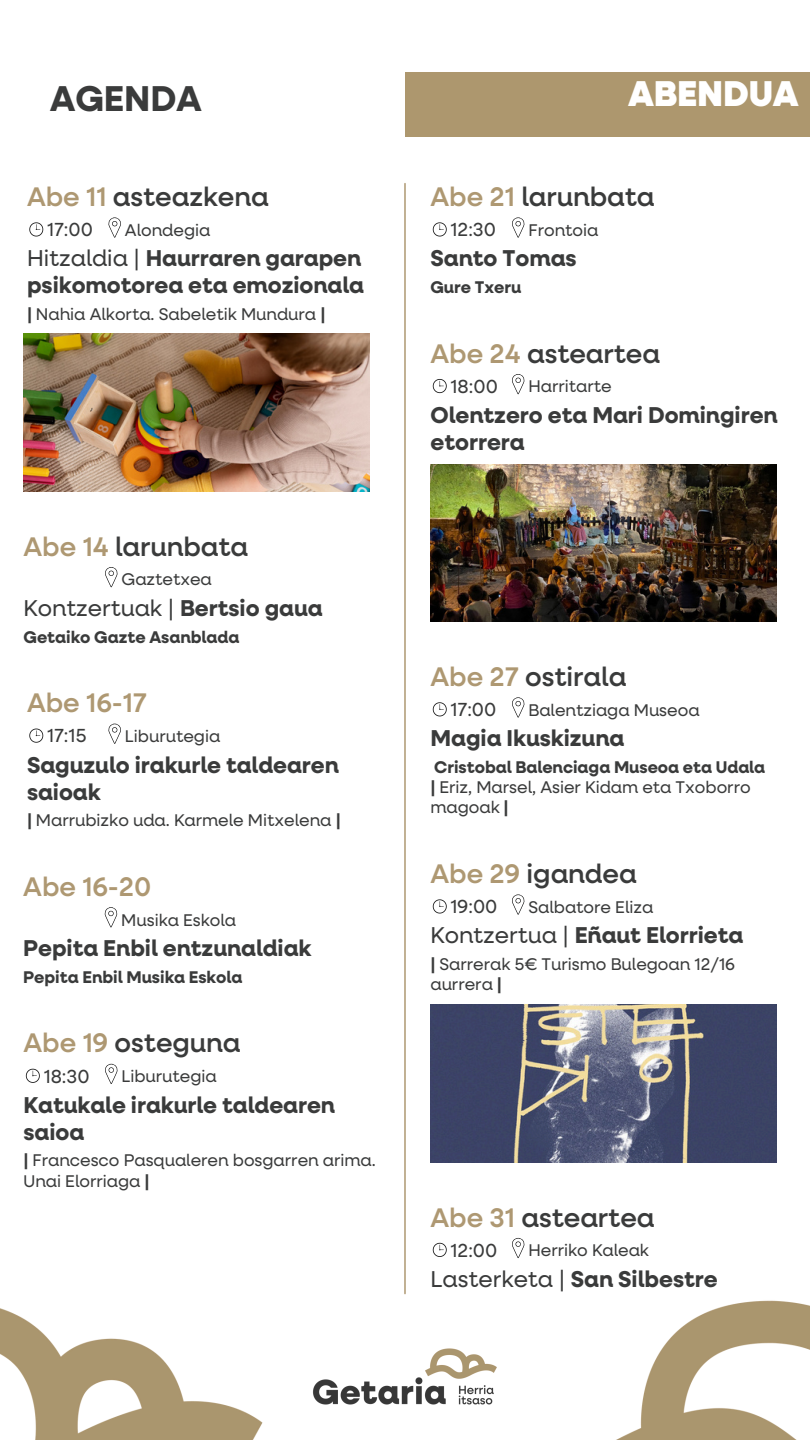
<style>
.page{position:relative;width:810px;height:1440px;background:#fff}
.page>*{position:absolute;margin:0;border:0;box-sizing:border-box;transform-origin:0 0}
.t1{font:900 36px "Neulis Neue";color:#fff}
.t2{font:700 36px "Neulis Neue";color:#3a3b3b}
.t3{font:500 27px "Neulis Neue";color:#3a3b3b}
.t4{font:500 27px "Neulis Neue";color:#ae9872}
.t5{font:700 23px/27px "Neulis Neue";color:#3a3b3b}
.t6{font:23px "Neulis Neue";color:#3a3b3b}
.t7{font:19px "Neulis Neue";color:#3a3b3b}
.t8{font:17px/20.2px "Neulis Neue";color:#3a3b3b}
.t9{font:700 17px "Neulis Neue";color:#3a3b3b}
.s1{color:#ae9872}
.s2{font-weight:400}
.s3{font-weight:700}
</style>
<div class="page">
<img style="left:313px;top:1348px;width:184px;height:57px">
<img style="left:616px;top:1300px;width:194px;height:140px">
<img style="left:0;top:1308px;width:263px;height:132px">
<div style="left:405px;top:72px;width:405px;height:65px;background:#ad976e"></div>
<hr style="left:404px;top:184px;width:2px;height:1110px;background:#ae9872">
<svg style="left:104px;top:907px;width:14px;height:21px"></svg>
<svg style="left:512px;top:217px;width:13px;height:21px"></svg>
<svg style="left:433px;top:222px;width:14px;height:15px"></svg>
<svg style="left:512px;top:374px;width:13px;height:20px"></svg>
<svg style="left:433px;top:379px;width:14px;height:14px"></svg>
<img style="left:431px;top:464px;width:345px;height:158px">
<svg style="left:512px;top:697px;width:13px;height:21px"></svg>
<svg style="left:433px;top:702px;width:14px;height:14px"></svg>
<svg style="left:512px;top:894px;width:13px;height:21px"></svg>
<svg style="left:433px;top:899px;width:14px;height:15px"></svg>
<img style="left:431px;top:1005px;width:345px;height:157px">
<svg style="left:512px;top:1238px;width:13px;height:20px"></svg>
<svg style="left:433px;top:1243px;width:14px;height:14px"></svg>
<svg style="left:108px;top:217px;width:13px;height:21px"></svg>
<svg style="left:29px;top:222px;width:14px;height:15px"></svg>
<img style="left:24px;top:334px;width:345px;height:157px">
<svg style="left:105px;top:567px;width:13px;height:20px"></svg>
<svg style="left:108px;top:723px;width:13px;height:21px"></svg>
<svg style="left:29px;top:729px;width:14px;height:14px"></svg>
<svg style="left:105px;top:1064px;width:13px;height:20px"></svg>
<svg style="left:26px;top:1069px;width:14px;height:14px"></svg>
<h5 class="t2" style="left:50px;top:83px;width:153px">AGENDA</h5>
<p class="t3" style="left:27px;top:185px;width:243px"><span class="s1">Abe 11</span> asteazkena</p>
<p class="t7" style="left:47px;top:221px;width:47px">17:00</p>
<h2 class="t5" style="left:27px;top:246px;width:338px"><span class="s2">Hitzaldia |</span> Haurraren garapen psikomotorea eta emozionala</h2>
<p class="t8" style="left:27px;top:305px;width:300px"><span class="s3">|</span> Nahia Alkorta. Sabeletik Mundura <span class="s3">|</span></p>
<h3 class="t8" style="left:125px;top:221px;width:87px">Alondegia</h3>
<h3 class="t3" style="left:24px;top:535px;width:226px"><span class="s1">Abe 14</span> larunbata</h3>
<p class="t8" style="left:122px;top:571px;width:92px">Gaztetxea</p>
<p class="t6" style="left:24px;top:598px;width:301px">Kontzertuak | <span class="s3">Bertsio gaua</span></p>
<h2 class="t9" style="left:24px;top:629px;width:217px">Getaiko Gazte Asanblada</h2>
<h5 class="t4" style="left:27px;top:691px;width:121px">Abe 16-17</h5>
<p class="t7" style="left:47px;top:728px;width:41px">17:15</p>
<p class="t5" style="left:27px;top:753px;width:313px">Saguzulo irakurle taldearen saioak</p>
<h4 class="t8" style="left:27px;top:811px;width:315px"><span class="s3">|</span> Marrubizko uda. Karmele Mitxelena <span class="s3">|</span></h4>
<p class="t8" style="left:125px;top:727px;width:97px">Liburutegia</p>
<p class="t4" style="left:23px;top:875px;width:130px">Abe 16-20</p>
<h5 class="t8" style="left:121px;top:911px;width:116px">Musika Eskola</h5>
<p class="t5" style="left:23px;top:936px;width:290px">Pepita Enbil entzunaldiak</p>
<h4 class="t9" style="left:23px;top:969px;width:221px">Pepita Enbil Musika Eskola</h4>
<p class="t3" style="left:24px;top:1031px;width:218px"><span class="s1">Abe 19</span> osteguna</p>
<h2 class="t7" style="left:44px;top:1068px;width:47px">18:30</h2>
<p class="t5" style="left:24px;top:1093px;width:313px">Katukale irakurle taldearen saioa</p>
<p class="t8" style="left:24px;top:1151px;width:354px"><span class="s3">|</span> Francesco Pasqualeren bosgarren arima.<br>Unai Elorriaga <span class="s3">|</span></p>
<p class="t8" style="left:122px;top:1067px;width:97px">Liburutegia</p>
<p class="t1" style="left:629px;top:78px;width:171px">ABENDUA</p>
<h2 class="t3" style="left:431px;top:185px;width:226px"><span class="s1">Abe 21</span> larunbata</h2>
<p class="t7" style="left:451px;top:221px;width:47px">12:30</p>
<h5 class="t5" style="left:431px;top:246px;width:148px">Santo Tomas</h5>
<p class="t9" style="left:431px;top:280px;width:92px">Gure Txeru</p>
<p class="t8" style="left:528px;top:221px;width:71px">Frontoia</p>
<h3 class="t3" style="left:431px;top:342px;width:231px"><span class="s1">Abe 24</span> asteartea</h3>
<h6 class="t7" style="left:451px;top:378px;width:49px">18:00</h6>
<p class="t5" style="left:431px;top:403px;width:349px">Olentzero eta Mari Domingiren etorrera</p>
<p class="t8" style="left:528px;top:378px;width:85px">Harritarte</p>
<h5 class="t3" style="left:431px;top:665px;width:197px"><span class="s1">Abe 27</span> ostirala</h5>
<p class="t7" style="left:451px;top:701px;width:47px">17:00</p>
<p class="t5" style="left:431px;top:726px;width:195px">Magia Ikuskizuna</p>
<h3 class="t9" style="left:434px;top:760px;width:332px">Cristobal Balenciaga Museoa eta Udala</h3>
<p class="t8" style="left:431px;top:778px;width:322px"><span class="s3">|</span> Eriz, Marsel, Asier Kidam eta Txoborro magoak <span class="s3">|</span></p>
<p class="t8" style="left:528px;top:701px;width:173px">Balentziaga Museoa</p>
<p class="t3" style="left:431px;top:862px;width:208px"><span class="s1">Abe 29</span> igandea</p>
<p class="t7" style="left:451px;top:898px;width:48px">19:00</p>
<h4 class="t5" style="left:431px;top:923px;width:314px"><span class="s2">Kontzertua |</span> Eñaut Elorrieta</h4>
<h6 class="t8" style="left:431px;top:955px;width:306px"><span class="s3">|</span> Sarrerak 5€ Turismo Bulegoan 12/16 aurrera <span class="s3">|</span></h6>
<h2 class="t8" style="left:528px;top:898px;width:126px">Salbatore Eliza</h2>
<h5 class="t3" style="left:431px;top:1205px;width:226px"><span class="s1">Abe 31</span> asteartea</h5>
<p class="t7" style="left:451px;top:1242px;width:48px">12:00</p>
<p class="t5" style="left:431px;top:1267px;width:289px"><span class="s2">Lasterketa |</span> San Silbestre</p>
<p class="t8" style="left:528px;top:1241px;width:122px">Herriko Kaleak</p>
</div>
